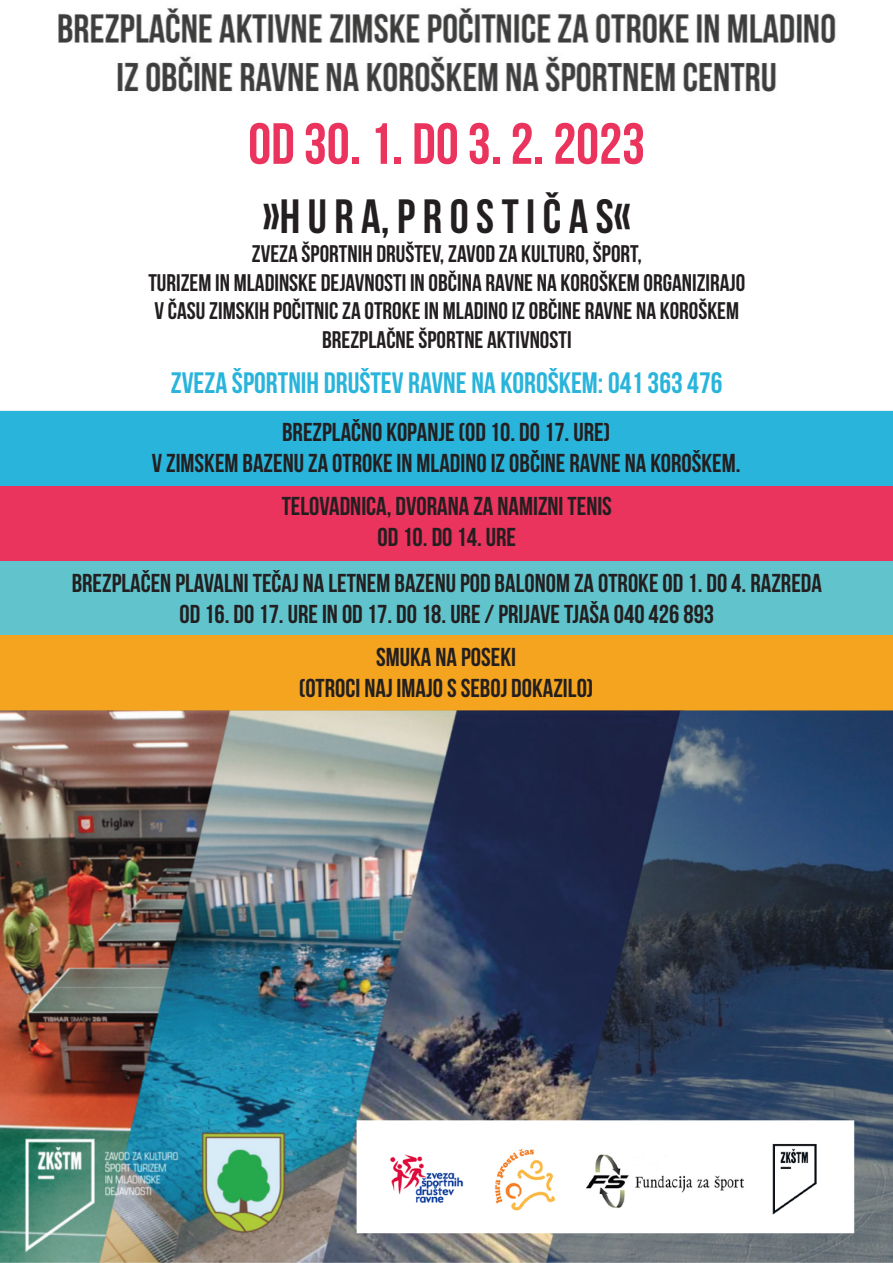
<style>
.page{position:relative;width:893px;height:1263px;background:#fff}
.page>*{position:absolute;margin:0;border:0;box-sizing:border-box;transform-origin:0 0}
.t1{font:700 57.9px "Bebas Neue";color:#ea335d}
.t2{font:700 48px "Bebas Neue";color:#231f20}
.t3{font:700 29.55px "Bebas Neue";color:#29b4db}
.t4{font:700 25.95px/31px "Bebas Neue";color:#231f20;text-align:center}
.t5{font:700 24px/28.8px "Bebas Neue";color:#231f20;text-align:center}
</style>
<div class="page">
<img style="left:0;top:8px;width:892px;height:1255px">
<div style="left:120px;top:103px;width:660px;height:77px;background:#fff"></div>
<div style="left:29px;top:180px;width:835px;height:227px;background:#fff"></div>
<div style="left:0;top:411px;width:893px;height:75px;background:#29b4db"></div>
<div style="left:0;top:486px;width:893px;height:75px;background:#ea335d"></div>
<div style="left:0;top:561px;width:893px;height:74px;background:#61c4cc"></div>
<div style="left:0;top:635px;width:893px;height:75px;background:#f5a41f"></div>
<h1 class="t1" style="left:248px;top:112px;width:398px">OD 30. 1. DO 3. 2. 2023</h1>
<h2 class="t2" style="left:263px;top:190px;width:370px">»H U R A, P R O S T I Č A S«</h2>
<p class="t5" style="left:148px;top:239px;width:598px">ZVEZA ŠPORTNIH DRUŠTEV, ZAVOD ZA KULTURO, ŠPORT,<br>TURIZEM IN MLADINSKE DEJAVNOSTI IN OBČINA RAVNE NA KOROŠKEM ORGANIZIRAJO V ČASU ZIMSKIH POČITNIC ZA OTROKE IN MLADINO IZ OBČINE RAVNE NA KOROŠKEM BREZPLAČNE ŠPORTNE AKTIVNOSTI</p>
<p class="t3" style="left:171px;top:366px;width:553px">ZVEZA ŠPORTNIH DRUŠTEV RAVNE NA KOROŠKEM: 041 363 476</p>
<p class="t4" style="left:152px;top:416px;width:590px">BREZPLAČNO KOPANJE (OD 10. DO 17. URE)<br>V ZIMSKEM BAZENU ZA OTROKE IN MLADINO IZ OBČINE RAVNE NA KOROŠKEM.</p>
<p class="t4" style="left:282px;top:490px;width:332px">TELOVADNICA, DVORANA ZA NAMIZNI TENIS<br>OD 10. DO 14. URE</p>
<p class="t4" style="left:72px;top:567px;width:752px">BREZPLAČEN PLAVALNI TEČAJ NA LETNEM BAZENU POD BALONOM ZA OTROKE OD 1. DO 4. RAZREDA<br>OD 16. DO 17. URE IN OD 17. DO 18. URE / PRIJAVE TJAŠA 040 426 893</p>
<p class="t4" style="left:299px;top:641px;width:296px">SMUKA NA POSEKI<br>(OTROCI NAJ IMAJO S SEBOJ DOKAZILO)</p>
</div>
